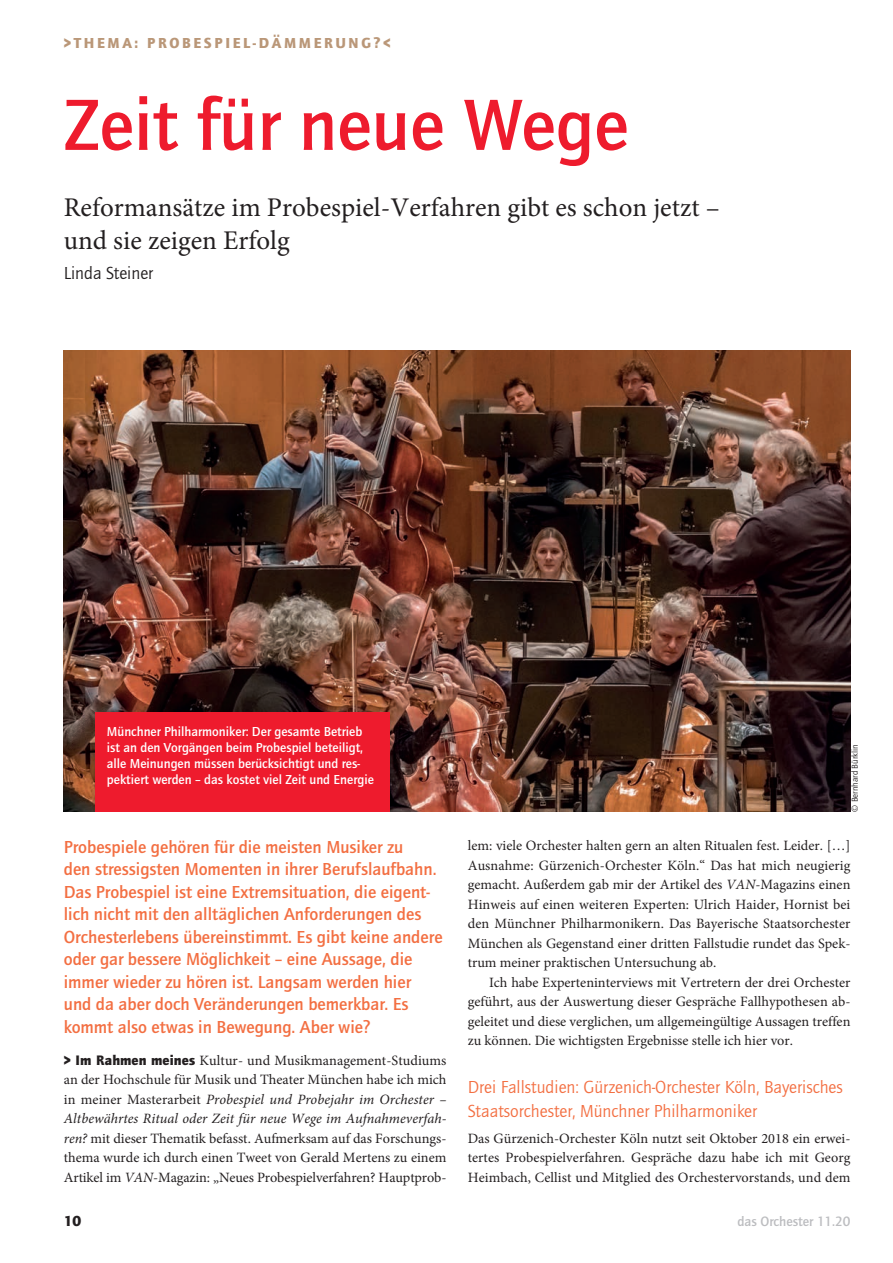
<style>
.page{position:relative;width:893px;height:1263px;background:#fff}
.page>*{position:absolute;margin:0;border:0;box-sizing:border-box;transform-origin:0 0}
.t1{font:700 75px "Quay Itc T";color:#ee1b2d}
.t2{font:27px/33px "Minion Pro";color:#231f20}
.t3{font:700 18px/22.5px "Quay Itc T";color:#f36f42}
.t4{font:18px/24px "Quay Itc T";color:#f36f42}
.t5{font:18px "Quay Itc T";color:#231f20}
.t6{font:900 15px "Quay Itc T";letter-spacing:.175em;color:#ba9778}
.t7{font:900 15px "Quay Itc T";color:#231f20}
.t8{font:14.25px/19.5px "Minion Pro";color:#231f20;text-align:justify}
.t9{font:700 13.95px "Quay Itc T";color:#bcbdc0}
.t10{font:700 13.5px/15.8px "Quay Itc T";color:#fff}
.t11{font:9px "Quay Itc T";color:#231f20}
.s1{font-family:"Quay Itc T";font-weight:900}
.s2{font-style:italic}
</style>
<div class="page">
<img style="left:64px;top:351px;width:786px;height:460px">
<div style="left:95px;top:712px;width:294px;height:99px;background:#ee1b2d"></div>
<p class="t6" style="left:64px;top:38px;width:329px">&gt;THEMA: PROBESPIEL-DÄMMERUNG?&lt;</p>
<p class="t1" style="left:64px;top:96px;width:566px">Zeit für neue Wege</p>
<p class="t2" style="left:64px;top:193px;width:657px">Reformansätze im Probespiel-Verfahren gibt es schon jetzt – und sie zeigen Erfolg</p>
<p class="t5" style="left:64px;top:266px;width:91px">Linda Steiner</p>
<p class="t10" style="left:107px;top:725px;width:269px">Münchner Philharmoniker: Der gesamte Betrieb ist an den Vorgängen beim Probespiel beteiligt, alle Meinungen müssen berücksichtigt und res&shy;pektiert werden – das kostet viel Zeit und Energie</p>
<p class="t11" style="left:851px;top:811px;width:69px;rotate:-90deg">© Bernhard Bürklin</p>
<p class="t3" style="left:64px;top:837px;width:380px">Probespiele gehören für die meisten Musiker zu<br>den stressigsten Momenten in ihrer Berufslaufbahn.<br>Das Probespiel ist eine Extremsituation, die eigent&shy;lich nicht mit den alltäglichen Anforderungen des Orchesterlebens übereinstimmt. Es gibt keine andere oder gar bessere Möglichkeit – eine Aussage, die immer wieder zu hören ist. Langsam werden hier und da aber doch Veränderungen bemerkbar. Es kommt also etwas in Bewegung. Aber wie?</p>
<p class="t8" style="left:64px;top:1052px;width:384px"><span class="s1">&gt; Im Rahmen meines</span> Kultur- und Musikmanagement-Studiums an der Hochschule für Musik und Theater München habe ich mich in meiner Masterarbeit <span class="s2">Probespiel und Probejahr im Orchester – Altbewährtes Ritual oder Zeit für neue Wege im Aufnahmeverfah&shy;ren?</span> mit dieser Thematik befasst. Aufmerksam auf das Forschungs&shy;thema wurde ich durch einen Tweet von Gerald Mertens zu einem Artikel im <span class="s2">VAN</span>-Magazin: „Neues Probespielverfahren? Hauptprob-</p>
<p class="t8" style="left:468px;top:837px;width:384px">lem: viele Orchester halten gern an alten Ritualen fest. Leider. […] Ausnahme: Gürzenich-Orchester Köln.“ Das hat mich neugierig gemacht. Außerdem gab mir der Artikel des <span class="s2">VAN</span>-Magazins einen Hinweis auf einen weiteren Experten: Ulrich Haider, Hornist bei den Münchner Philharmonikern. Das Bayerische Staatsorchester München als Gegenstand einer dritten Fallstudie rundet das Spek&shy;trum meiner praktischen Untersuchung ab.</p>
<p class="t8" style="left:468px;top:974px;width:384px;text-indent:21px">Ich habe Experteninterviews mit Vertretern der drei Orchester geführt, aus der Auswertung dieser Gespräche Fallhypothesen ab&shy;geleitet und diese verglichen, um allgemeingültige Aussagen treffen zu können. Die wichtigsten Ergebnisse stelle ich hier vor.</p>
<p class="t4" style="left:468px;top:1076px;width:377px">Drei Fallstudien: Gürzenich-Orchester Köln, Bayerisches<br>Staatsorchester, Münchner Philharmoniker</p>
<p class="t8" style="left:468px;top:1130px;width:384px">Das Gürzenich-Orchester Köln nutzt seit Oktober 2018 ein erwei&shy;tertes Probespielverfahren. Gespräche dazu habe ich mit Georg Heimbach, Cellist und Mitglied des Orchestervorstands, und dem</p>
<p class="t7" style="left:64px;top:1215px;width:19px">10</p>
<p class="t9" style="left:737px;top:1215px;width:115px">das Orchester 11.20</p>
</div>
